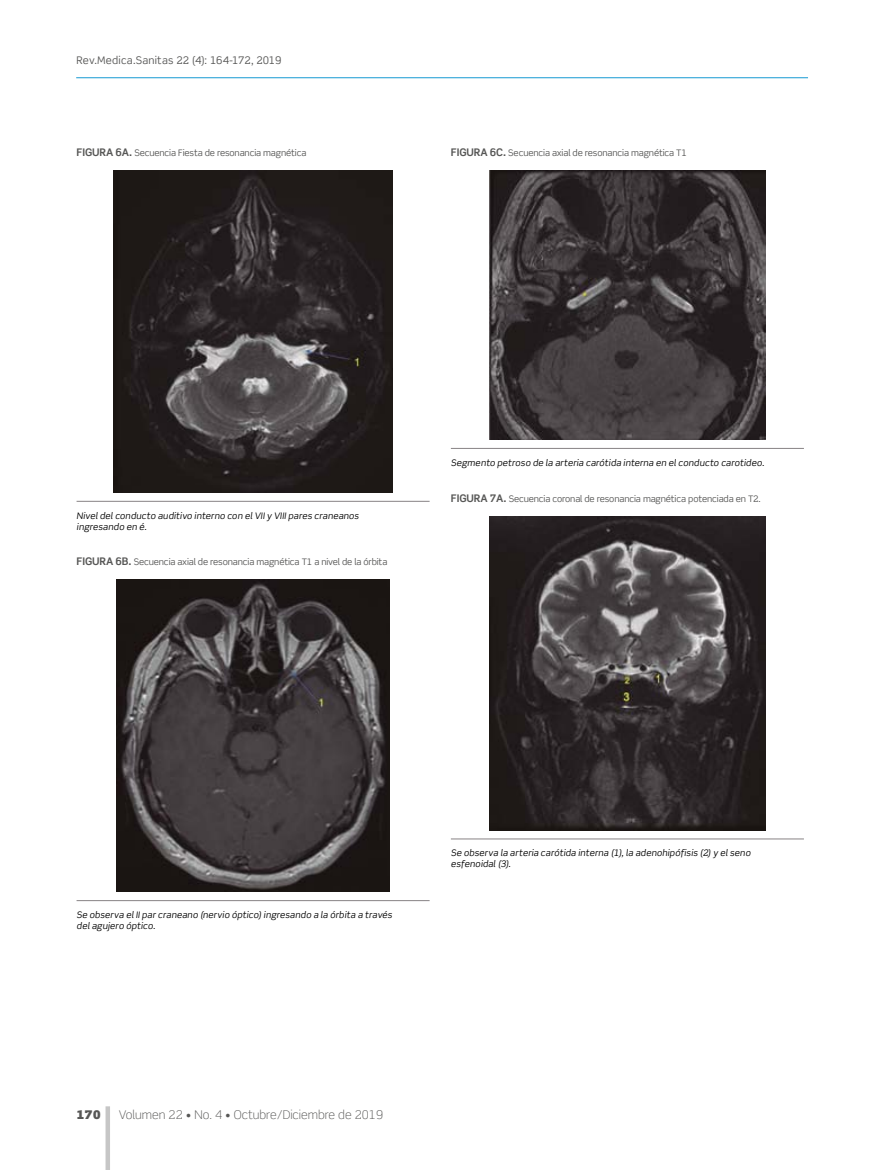
<style>
.page{position:relative;width:872px;height:1170px;background:#fff}
.page>*{position:absolute;margin:0;border:0;box-sizing:border-box;transform-origin:0 0}
.t1{font:300 12px "Scene Std";color:#575756}
.t2{font:900 12px "Scene Std";color:#575756}
.t3{font:10.5px "Scene Std";letter-spacing:.02em;color:#575756}
._17Fuente{font:italic 9px/10.8px "Scene Std";letter-spacing:.015em;color:#000}
._18Tit_graf{font:9px "Scene Std";letter-spacing:-.015em;color:#575756}
.s1{font-style:inherit}
.s2{font-weight:700;font-size:10.5px}
</style>
<div class="page">
<hr style="left:106px;top:1106px;width:4px;height:63px;background:#c6c6c6">
<hr style="left:76px;top:77px;width:732px;height:1px;background:#169ad3">
<hr style="left:77px;top:501px;width:352px;height:1px;background:#878385">
<img style="left:114px;top:170px;width:278px;height:322px">
<hr style="left:77px;top:900px;width:352px;height:1px;background:#878385">
<img style="left:116px;top:579px;width:274px;height:312px">
<hr style="left:451px;top:448px;width:353px;height:1px;background:#878385">
<img style="left:489px;top:170px;width:276px;height:269px">
<hr style="left:451px;top:838px;width:353px;height:1px;background:#878385">
<img style="left:489px;top:516px;width:276px;height:314px">
<p class="t3" style="left:77px;top:53px;width:206px">Rev.Medica.Sanitas <span class="s1">22 (4): 164-172, 2019</span></p>
<p class="_18Tit_graf" style="left:77px;top:147px;width:231px"><span class="s2">FIGURA 6A.</span> Secuencia Fiesta de resonancia magnética</p>
<p class="_18Tit_graf" style="left:451px;top:147px;width:238px"><span class="s2">FIGURA 6C.</span> Secuencia axial de resonancia magnética T1</p>
<p class="_17Fuente" style="left:77px;top:510px;width:284px">Nivel del conducto auditivo interno con el VII y VIII pares craneanos ingresando en é.</p>
<p class="_18Tit_graf" style="left:77px;top:556px;width:312px"><span class="s2">FIGURA 6B.</span> Secuencia axial de resonancia magnética T1 a nivel de la órbita</p>
<p class="_17Fuente" style="left:451px;top:457px;width:315px">Segmento petroso de la arteria carótida interna en el conducto carotideo.</p>
<p class="_18Tit_graf" style="left:451px;top:493px;width:311px"><span class="s2">FIGURA 7A.</span> Secuencia coronal de resonancia magnética potenciada en T2.</p>
<p class="_17Fuente" style="left:77px;top:909px;width:317px">Se observa el II par craneano (nervio óptico) ingresando a la órbita a través del agujero óptico.</p>
<p class="_17Fuente" style="left:451px;top:847px;width:301px">Se observa la arteria carótida interna (1), la adenohipófisis (2) y el seno esfenoidal (3).</p>
<h1 class="t2" style="left:76px;top:1106px;width:26px">170</h1>
<h1 class="t1" style="left:119px;top:1106px;width:266px">Volumen 22 • No. 4 • Octubre/Diciembre de 2019</h1>
</div>
